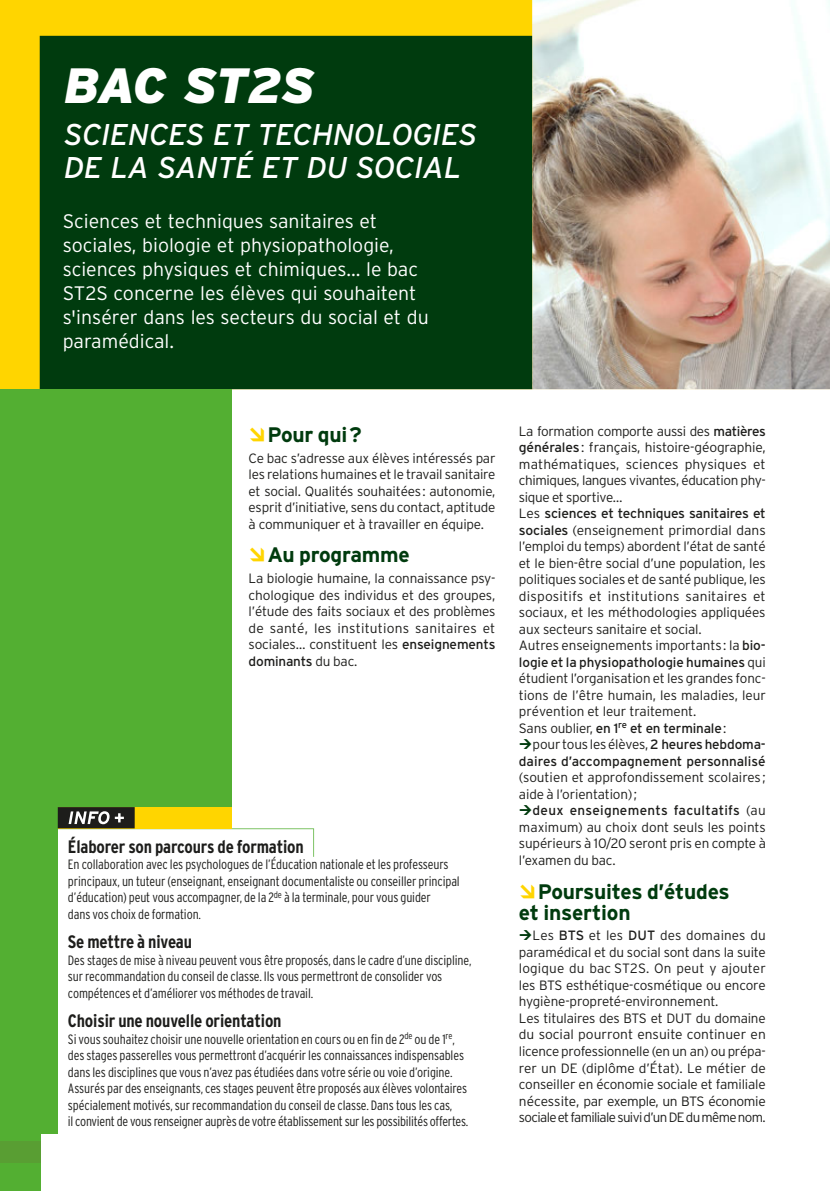
<style>
.page{position:relative;width:830px;height:1191px;background:#fff}
.page>*{position:absolute;margin:0;border:0;box-sizing:border-box;transform-origin:0 0}
.t1{font:italic 900 49.5px "Interstate";letter-spacing:-.025em;color:#fff}
.t2{font:italic 30px/33px "Interstate";letter-spacing:-.01em;color:#fff}
.t3{font:700 21px/21px "Interstate";letter-spacing:-.01em;color:#003b0e}
.t4{font:300 19.5px/24px "Interstate";color:#fff}
.t5{font:700 condensed 18px "Interstate";letter-spacing:-.01em;color:#1d1d1b}
.t6{font:300 13.5px/16.5px "Interstate";letter-spacing:-.01em;color:#1d1d1b;text-align:justify}
.t7{font:300 condensed 13.5px/16.5px "Interstate";letter-spacing:-.01em;color:#1d1d1b}
.t8{font:13.5px/16.5px "Interstate";color:#1d1d1b;text-align:right}
.s1{font-weight:400}
.s2{font-weight:300}
</style>
<div class="page">
<div style="left:0;top:35px;width:41px;height:1156px;background:#53af32"></div>
<div style="left:0;top:1141px;width:41px;height:22px;background:#599e33"></div>
<hr style="left:829px;top:0;width:1px;height:36px;background:#ffd500">
<img style="left:532px;top:0;width:297px;height:389px">
<div style="left:0;top:0;width:532px;height:389px;background:#ffd500"></div>
<div style="left:40px;top:36px;width:492px;height:353px;background:#003b0e"></div>
<div style="left:0;top:389px;width:231px;height:744px;background:#53af32"></div>
<div style="left:58px;top:828px;width:430px;height:305px;background:#fff"></div>
<div style="left:58px;top:807px;width:173px;height:21px;background:#ffd500"></div>
<div style="left:58px;top:807px;width:77px;height:21px;background:#1d1d1b"></div>
<svg style="left:58px;top:811px;width:256px;height:46px"></svg>
<h1 class="t1" style="left:64px;top:56px;width:252px">BAC ST2S</h1>
<h2 class="t2" style="left:64px;top:118px;width:415px">SCIENCES ET TECHNOLOGIES<br>DE LA SANTÉ ET DU SOCIAL</h2>
<h3 class="t4" style="left:63px;top:209px;width:367px">Sciences et techniques sanitaires et sociales, biologie et physiopathologie, sciences physiques et chimiques… le bac ST2S concerne les élèves qui souhaitent s'insérer dans les secteurs du social et du paramédical.</h3>
<h3 class="t3" style="left:267px;top:424px;width:96px">Pour qui ?</h3>
<p class="t6" style="left:248px;top:449px;width:248px">Ce bac s’adresse aux élèves intéressés par les relations humaines et le travail sanitaire et social. Qualités souhaitées: autonomie, esprit d’initiative, sens du contact, aptitude à communiquer et à travailler en équipe.</p>
<h3 class="t3" style="left:267px;top:544px;width:143px">Au programme</h3>
<p class="t6" style="left:248px;top:570px;width:248px">La biologie humaine, la connaissance psy&shy;chologique des individus et des groupes, l’étude des faits sociaux et des problèmes de santé, les institutions sanitaires et sociales… constituent les <span class="s1">enseignements dominants</span> du bac.</p>
<h3 class="t5" style="left:68px;top:835px;width:237px">Élaborer son parcours de formation</h3>
<p class="t7" style="left:68px;top:856px;width:393px">En collaboration avec les psychologues de l’Éducation nationale et les professeurs principaux, un tuteur (enseignant, enseignant documentaliste ou conseiller principal d’éducation) peut vous accompagner, de la 2<sup>de</sup> à la terminale, pour vous guider<br>dans vos choix de formation.</p>
<h3 class="t5" style="left:68px;top:931px;width:126px">Se mettre à niveau</h3>
<p class="t7" style="left:68px;top:951px;width:405px">Des stages de mise à niveau peuvent vous être proposés, dans le cadre d’une discipline, sur recommandation du conseil de classe. Ils vous permettront de consolider vos compétences et d’améliorer vos méthodes de travail.</p>
<h3 class="t5" style="left:68px;top:1010px;width:215px">Choisir une nouvelle orientation</h3>
<p class="t7" style="left:68px;top:1030px;width:401px">Si vous souhaitez choisir une nouvelle orientation en cours ou en fin de 2<sup>de</sup> ou de 1<sup>re</sup>, des stages passerelles vous permettront d’acquérir les connaissances indispensables dans les disciplines que vous n’avez pas étudiées dans votre série ou voie d’origine.<br>Assurés par des enseignants, ces stages peuvent être proposés aux élèves volontaires spécialement motivés, sur recommandation du conseil de classe. Dans tous les cas,<br>il convient de vous renseigner auprès de votre établissement sur les possibilités offertes.</p>
<p class="t6" style="left:518px;top:422px;width:248px;text-align:left">La formation comporte aussi des <span class="s1">matières générales</span>: français, histoire-géographie, mathématiques, sciences physiques et chimiques, langues vivantes, éducation phy&shy;sique et sportive…<br>Les <span class="s1">sciences et techniques sanitaires et sociales</span> (enseignement primordial dans l’emploi du temps) abordent l’état de santé et le bien-être social d’une population, les politiques sociales et de santé publique, les dispositifs et institutions sanitaires et sociaux, et les méthodologies appliquées aux secteurs sanitaire et social.<br>Autres enseignements importants : la <span class="s1">bio&shy;logie et la physiopathologie humaines</span> qui étudient l’organisation et les grandes fonc&shy;tions de l’être humain, les maladies, leur prévention et leur traitement.<br>Sans oublier, <span class="s1">en 1</span><sup>re</sup> <span class="s1">et en terminale</span> :</p>
<p class="t8" style="left:518px;top:736px;width:248px"><span class="s2">pour tous les élèves,</span> 2 heures hebdoma&shy;daires d’accompagnement personnalisé</p>
<p class="t6" style="left:518px;top:769px;width:248px">(soutien et approfondissement scolaires ; aide à l’orientation) ;</p>
<p class="t6" style="left:518px;top:802px;width:248px;text-indent:14px"><span class="s1">deux enseignements facultatifs</span> (au maximum) au choix dont seuls les points supérieurs à 10/20 seront pris en compte à l’examen du bac.</p>
<h3 class="t3" style="left:518px;top:880px;width:212px;text-indent:19px">Poursuites d’études et insertion</h3>
<p class="t6" style="left:518px;top:927px;width:248px;text-align:left;text-indent:14px">Les <span class="s1">BTS</span> et les <span class="s1">DUT</span> des domaines du paramédical et du social sont dans la suite logique du bac ST2S. On peut y ajouter les BTS esthétique-cosmétique ou encore hygiène-propreté-environnement.<br>Les titulaires des BTS et DUT du domaine du social pourront ensuite continuer en licence professionnelle (en un an) ou prépa&shy;rer un DE (diplôme d’État). Le métier de conseiller en économie sociale et familiale nécessite, par exemple, un BTS économie sociale et familiale suivi d’un DE du même nom.</p>
</div>
